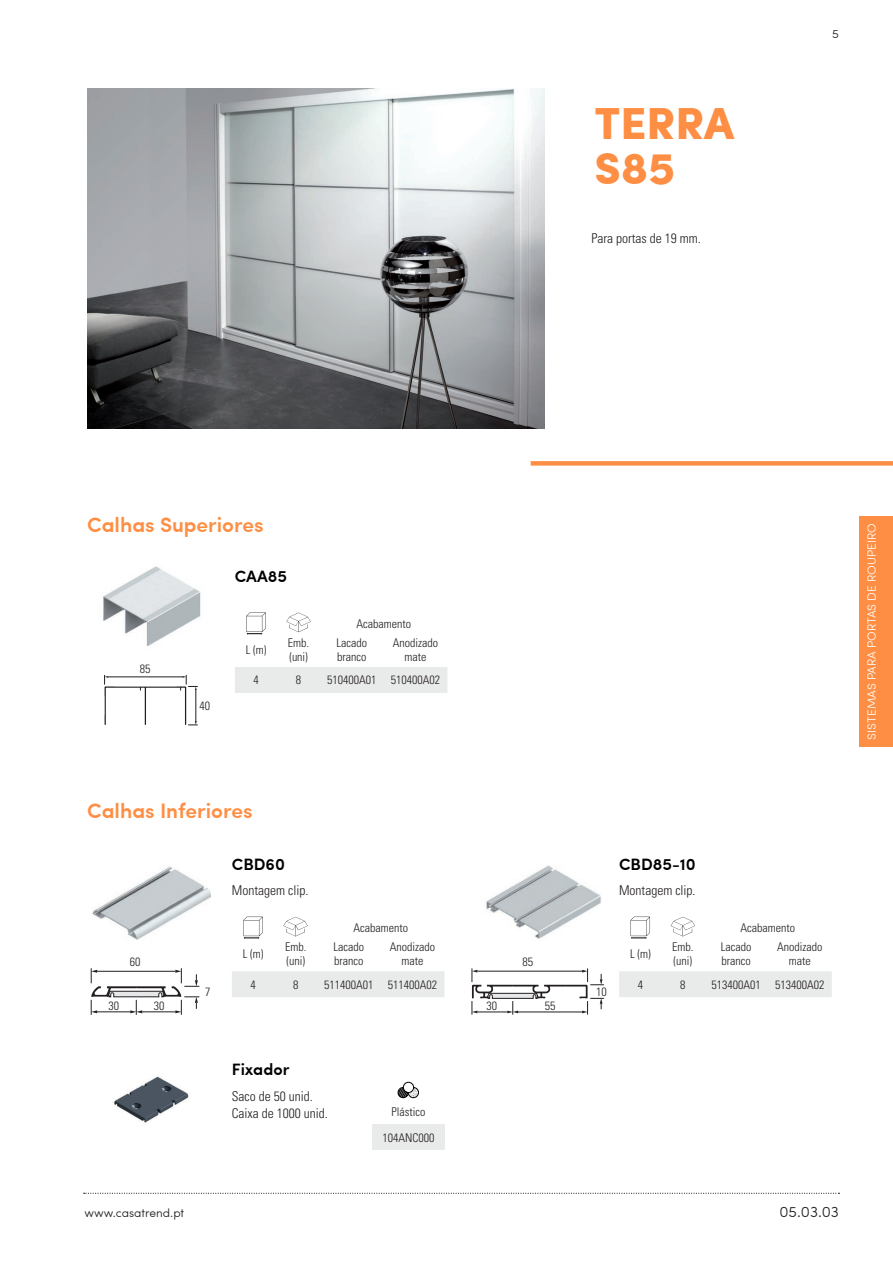
<style>
.page{position:relative;width:893px;height:1263px;background:#fff}
.page>*{position:absolute;margin:0;border:0;box-sizing:border-box;transform-origin:0 0}
.t1{font:900 45px/45px "Sofia Pro";color:#fe8e43}
.t2{font:600 21px "Sofia Pro";color:#fe8e43}
.t3{font:600 16.5px "Sofia Pro";color:#000}
.t4{font:300 15px "Sofia Pro";color:#231f20}
.t5{font:300 condensed 13.5px "Univers LT Std";color:#231f20}
.Tabela{font:300 condensed 12px/14.4px "Univers LT Std";color:#231f20}
.t6{font:300 12px "Sofia Pro";color:#fff}
.t7{font:300 12px "Sofia Pro";color:#231f20}
</style>
<div class="page">
<svg style="left:84px;top:1193px;width:755px;height:1px"></svg>
<div style="left:859px;top:516px;width:34px;height:231px;background:#fe8e43"></div>
<svg style="left:472px;top:968px;width:132px;height:47px"></svg>
<svg style="left:91px;top:968px;width:108px;height:47px"></svg>
<img style="left:87px;top:88px;width:458px;height:340px">
<img style="left:103px;top:566px;width:98px;height:80px">
<div style="left:235px;top:667px;width:212px;height:26px;background:#e9eaea"></div>
<svg style="left:246px;top:612px;width:20px;height:23px"></svg>
<svg style="left:286px;top:613px;width:25px;height:19px"></svg>
<svg style="left:104px;top:675px;width:94px;height:51px"></svg>
<div style="left:232px;top:971px;width:212px;height:26px;background:#e9eaea"></div>
<svg style="left:243px;top:917px;width:20px;height:22px"></svg>
<svg style="left:283px;top:917px;width:25px;height:19px"></svg>
<img style="left:92px;top:866px;width:118px;height:74px">
<img style="left:486px;top:865px;width:115px;height:74px">
<div style="left:619px;top:971px;width:213px;height:26px;background:#e9eaea"></div>
<svg style="left:631px;top:917px;width:19px;height:22px"></svg>
<svg style="left:671px;top:917px;width:24px;height:19px"></svg>
<img style="left:114px;top:1076px;width:75px;height:47px">
<svg style="left:398px;top:1082px;width:21px;height:16px"></svg>
<div style="left:372px;top:1124px;width:72px;height:26px;background:#e9eaea"></div>
<div style="left:531px;top:461px;width:362px;height:5px;background:#fe8e43"></div>
<p class="t1" style="left:594px;top:97px;width:141px">TERRA<br>S85</p>
<p class="t5" style="left:591px;top:230px;width:111px">Para portas de 19 mm.</p>
<p class="t7" style="left:832px;top:25px;width:8px">5</p>
<p class="t2" style="left:87px;top:509px;width:178px">Calhas Superiores</p>
<p class="t3" style="left:235px;top:564px;width:54px">CAA85</p>
<p class="Tabela" style="left:356px;top:616px;width:56px">Acabamento</p>
<p class="Tabela" style="left:140px;top:661px;width:12px">85</p>
<p class="Tabela" style="left:199px;top:698px;width:12px">40</p>
<p class="Tabela" style="left:246px;top:642px;width:22px">L (m)</p>
<p class="Tabela" style="left:288px;top:635px;width:23px">Emb. (uni)</p>
<p class="Tabela" style="left:336px;top:635px;width:32px">Lacado branco</p>
<p class="Tabela" style="left:393px;top:635px;width:47px;text-align:center">Anodizado mate</p>
<p class="Tabela" style="left:253px;top:673px;width:7px">4</p>
<p class="Tabela" style="left:296px;top:673px;width:7px">8</p>
<p class="Tabela" style="left:327px;top:673px;width:51px">510400A01</p>
<p class="Tabela" style="left:391px;top:673px;width:51px">510400A02</p>
<p class="t2" style="left:87px;top:795px;width:167px">Calhas Inferiores</p>
<p class="t3" style="left:232px;top:851px;width:55px">CBD60</p>
<p class="t3" style="left:619px;top:851px;width:78px">CBD85-10</p>
<p class="Tabela" style="left:130px;top:955px;width:12px">60</p>
<p class="Tabela" style="left:108px;top:998px;width:12px">30</p>
<p class="Tabela" style="left:205px;top:985px;width:7px">7</p>
<p class="t5" style="left:232px;top:882px;width:78px">Montagem clip.</p>
<p class="t5" style="left:619px;top:882px;width:78px">Montagem clip.</p>
<p class="Tabela" style="left:353px;top:920px;width:56px">Acabamento</p>
<p class="Tabela" style="left:741px;top:920px;width:56px">Acabamento</p>
<p class="Tabela" style="left:243px;top:947px;width:22px">L (m)</p>
<p class="Tabela" style="left:285px;top:939px;width:23px">Emb. (uni)</p>
<p class="Tabela" style="left:333px;top:939px;width:32px">Lacado branco</p>
<p class="Tabela" style="left:390px;top:939px;width:47px;text-align:center">Anodizado mate</p>
<p class="Tabela" style="left:250px;top:977px;width:7px">4</p>
<p class="Tabela" style="left:293px;top:977px;width:7px">8</p>
<p class="Tabela" style="left:324px;top:977px;width:51px">511400A01</p>
<p class="Tabela" style="left:388px;top:977px;width:51px">511400A02</p>
<p class="Tabela" style="left:522px;top:954px;width:12px">85</p>
<p class="Tabela" style="left:596px;top:985px;width:12px">10</p>
<p class="Tabela" style="left:630px;top:947px;width:22px">L (m)</p>
<p class="Tabela" style="left:672px;top:939px;width:23px">Emb. (uni)</p>
<p class="Tabela" style="left:721px;top:939px;width:32px">Lacado branco</p>
<p class="Tabela" style="left:777px;top:939px;width:47px;text-align:center">Anodizado mate</p>
<p class="Tabela" style="left:638px;top:977px;width:7px">4</p>
<p class="Tabela" style="left:680px;top:977px;width:7px">8</p>
<p class="Tabela" style="left:711px;top:977px;width:51px">513400A01</p>
<p class="Tabela" style="left:775px;top:977px;width:51px">513400A02</p>
<p class="Tabela" style="left:154px;top:998px;width:12px">30</p>
<p class="Tabela" style="left:545px;top:998px;width:12px">55</p>
<p class="Tabela" style="left:486px;top:998px;width:12px">30</p>
<p class="t3" style="left:232px;top:1056px;width:59px">Fixador</p>
<p class="t5" style="left:232px;top:1088px;width:82px">Saco de 50 unid.</p>
<p class="t5" style="left:232px;top:1105px;width:97px">Caixa de 1000 unid.</p>
<p class="Tabela" style="left:391px;top:1104px;width:35px">Plástico</p>
<p class="Tabela" style="left:382px;top:1130px;width:53px">104ANC000</p>
<p class="t7" style="left:84px;top:1204px;width:101px">www.casatrend.pt</p>
<p class="t4" style="left:779px;top:1201px;width:61px">05.03.03</p>
<p class="t6" style="left:863px;top:739px;width:218px;rotate:-90deg">SISTEMAS PARA PORTAS DE ROUPEIRO</p>
</div>
